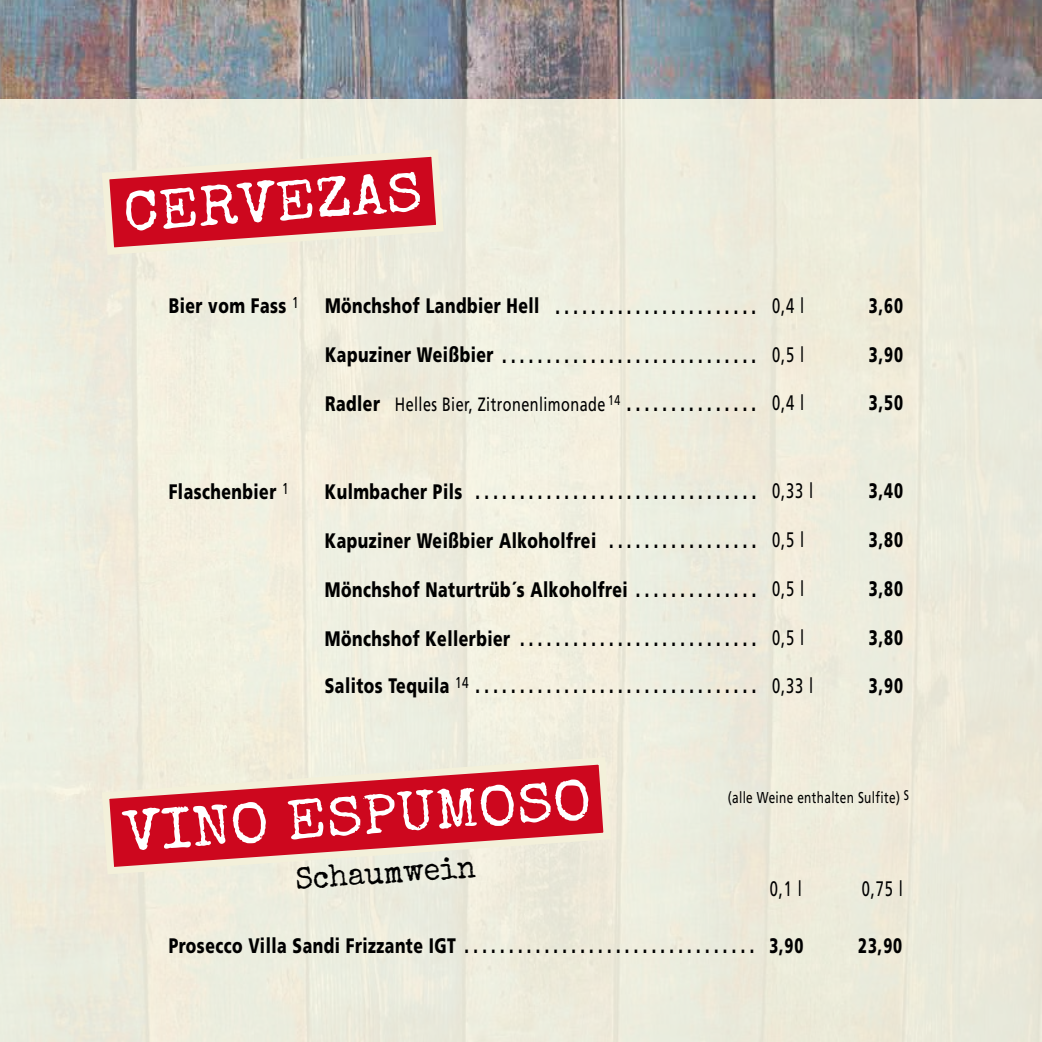
<style>
.page{position:relative;width:1042px;height:1042px;background:#fff}
.page>*{position:absolute;margin:0;border:0;box-sizing:border-box;transform-origin:0 0}
.t1{font:56.35px "Special Elite";color:#fff;scale:1.1 1}
.t2{font:31.5px "Special Elite";color:#000;scale:.95 1}
.t3{font:900 21px "Frutiger";letter-spacing:.03em;color:#000;scale:.75 1}
.t4{font:900 21px "Frutiger";letter-spacing:.03em;color:#000;scale:.7 1}
.t5{font:21px "Frutiger";color:#000;scale:.7 1}
.t6{font:19.25px "Frutiger";letter-spacing:.03em;color:#000;scale:.75 1}
.t7{font:15.75px "Frutiger";letter-spacing:.03em;color:#000;scale:.75 1}
.s1{font-weight:900;font-size:21px}
</style>
<div class="page">
<img style="left:0;top:0;width:1042px;height:99px">
<div style="left:0;top:99px;width:1042px;height:943px;background:#edecdd"></div>
<svg style="left:109px;top:753px;width:500px;height:125px"></svg>
<svg style="left:109px;top:150px;width:327px;height:109px"></svg>
<h1 class="t1" style="left:121px;top:177px;width:274px;rotate:-4deg">CERVEZAS</h1>
<p class="t3" style="left:169px;top:293px;width:496px">Bier vom Fass <sup>1</sup> Mönchshof Landbier Hell</p>
<p class="t3" style="left:325px;top:342px;width:576px">Kapuziner Weißbier .............................</p>
<p class="t6" style="left:325px;top:392px;width:576px"><span class="s1">Radler</span> Helles Bier, Zitronenlimonade <sup>14</sup> <span class="s1">. . . . . . . . . . . . . . .</span></p>
<p class="t4" style="left:555px;top:293px;width:288px">.......................</p>
<p class="t5" style="left:772px;top:293px;width:47px">0,4 l</p>
<p class="t5" style="left:772px;top:342px;width:47px">0,5 l</p>
<p class="t5" style="left:772px;top:390px;width:47px">0,4 l</p>
<p class="t3" style="left:169px;top:479px;width:162px">Flaschenbier <sup>1</sup></p>
<p class="t3" style="left:325px;top:479px;width:185px">Kulmbacher Pils</p>
<p class="t3" style="left:325px;top:528px;width:363px">Kapuziner Weißbier Alkoholfrei</p>
<p class="t3" style="left:325px;top:577px;width:577px">Mönchshof Naturtrüb´s Alkoholfrei . . . . . . . . . . . . . .</p>
<p class="t3" style="left:325px;top:626px;width:249px">Mönchshof Kellerbier</p>
<p class="t3" style="left:325px;top:673px;width:577px">Salitos Tequila <sup>14</sup> ................................</p>
<p class="t4" style="left:475px;top:479px;width:402px">................................</p>
<p class="t4" style="left:609px;top:528px;width:212px">.................</p>
<p class="t4" style="left:520px;top:626px;width:339px">...........................</p>
<p class="t5" style="left:772px;top:478px;width:60px">0,33 l</p>
<p class="t5" style="left:772px;top:527px;width:47px">0,5 l</p>
<p class="t5" style="left:772px;top:576px;width:47px">0,5 l</p>
<p class="t5" style="left:772px;top:625px;width:47px">0,5 l</p>
<p class="t5" style="left:772px;top:673px;width:60px">0,33 l</p>
<p class="t4" style="left:869px;top:292px;width:50px">3,60</p>
<p class="t4" style="left:869px;top:341px;width:50px">3,90</p>
<p class="t4" style="left:869px;top:390px;width:50px">3,50</p>
<p class="t4" style="left:869px;top:478px;width:50px">3,40</p>
<p class="t4" style="left:869px;top:527px;width:50px">3,80</p>
<p class="t4" style="left:869px;top:576px;width:50px">3,80</p>
<p class="t4" style="left:869px;top:625px;width:50px">3,80</p>
<p class="t4" style="left:869px;top:673px;width:50px">3,90</p>
<h1 class="t1" style="left:121px;top:796px;width:428px;rotate:-4deg">VINO ESPUMOSO</h1>
<h2 class="t2" style="left:294px;top:859px;width:192px;rotate:-4deg">Schaumwein</h2>
<p class="t7" style="left:728px;top:788px;width:243px">(alle Weine enthalten Sulfite) <sup>S</sup></p>
<p class="t5" style="left:770px;top:876px;width:47px">0,1 l</p>
<p class="t5" style="left:862px;top:876px;width:60px">0,75 l</p>
<p class="t3" style="left:169px;top:932px;width:848px">Prosecco Villa Sandi Frizzante IGT ................................. 3,90</p>
<p class="t4" style="left:858px;top:932px;width:64px">23,90</p>
</div>
